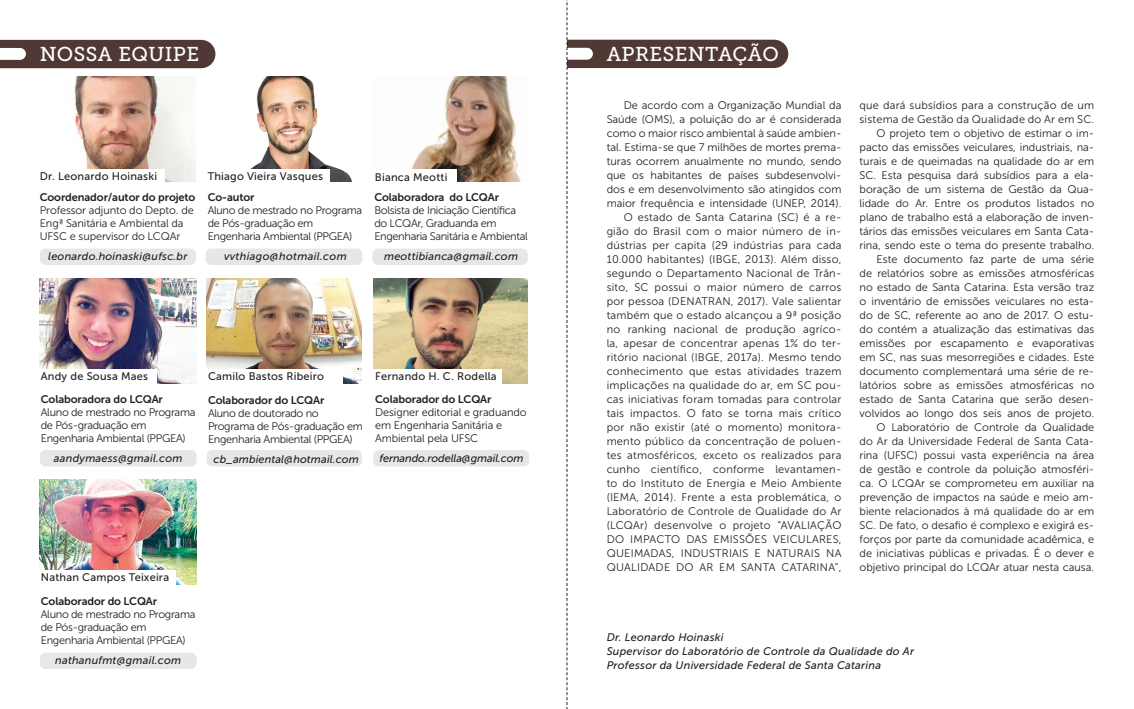
<style>
.page{position:relative;width:1134px;height:709px;background:#fff}
.page>*{position:absolute;margin:0;border:0;box-sizing:border-box;transform-origin:0 0}
.t1{font:20px "Museo Slab 500";letter-spacing:.025em;color:#fff}
.t2{font:11px/14px "Museo Sans 300";color:#231f20;text-align:justify}
.t3{font:11px/13px "Museo Sans 300";letter-spacing:-.03em;color:#231f20}
.t4{font:italic 11px "Museo Sans 500";letter-spacing:.02em;color:#231f20}
.t5{font:11px "Museo Sans 500";letter-spacing:.02em;color:#231f20}
.t6{font:11px "Museo Sans 700";letter-spacing:-.01em;color:#231f20}
.t7{font:11px/14px "Museo Sans 300";letter-spacing:.02em;color:#231f20}
.t8{font:italic 11px "Museo Sans 500";letter-spacing:-.01em;color:#231f20}
.s1{font-family:"Museo Sans 700"}
</style>
<div class="page">
<div style="left:373px;top:450px;width:156px;height:16px;background:#e6e7e9;border-radius:6px"></div>
<div style="left:40px;top:248px;width:156px;height:17px;background:#e6e7e9;border-radius:6px"></div>
<div style="left:206px;top:248px;width:156px;height:17px;background:#e6e7e9;border-radius:6px"></div>
<div style="left:40px;top:450px;width:157px;height:16px;background:#e6e7e9;border-radius:6px"></div>
<div style="left:40px;top:652px;width:157px;height:17px;background:#e6e7e9;border-radius:6px"></div>
<div style="left:372px;top:248px;width:156px;height:17px;background:#e6e7e9;border-radius:6px"></div>
<div style="left:207px;top:450px;width:155px;height:16px;background:#e6e7e9;border-radius:6px"></div>
<div style="left:0;top:40px;width:215px;height:28px;background:#503935"></div>
<img style="left:250px;top:76px;width:102px;height:106px">
<img style="left:40px;top:278px;width:157px;height:105px">
<img style="left:40px;top:479px;width:157px;height:106px">
<img style="left:411px;top:76px;width:110px;height:106px">
<img style="left:207px;top:278px;width:155px;height:105px">
<img style="left:74px;top:76px;width:122px;height:106px">
<img style="left:373px;top:278px;width:155px;height:105px">
<div style="left:39px;top:169px;width:126px;height:17px;background:#fff"></div>
<div style="left:368px;top:169px;width:88px;height:17px;background:#fff"></div>
<div style="left:203px;top:369px;width:140px;height:16px;background:#fff"></div>
<div style="left:204px;top:169px;width:126px;height:17px;background:#fff"></div>
<div style="left:39px;top:369px;width:117px;height:17px;background:#fff"></div>
<div style="left:39px;top:570px;width:136px;height:17px;background:#fff"></div>
<div style="left:372px;top:369px;width:130px;height:16px;background:#fff"></div>
<svg style="left:566px;top:0;width:222px;height:709px"></svg>
<p class="t1" style="left:40px;top:43px;width:161px">NOSSA EQUIPE</p>
<p class="t5" style="left:208px;top:171px;width:117px">Thiago Vieira Vasques</p>
<p class="t5" style="left:40px;top:171px;width:119px">Dr. Leonardo Hoinaski</p>
<p class="t5" style="left:375px;top:171px;width:74px">Bianca Meotti</p>
<p class="t2" style="left:40px;top:191px;width:157px;line-height:13px;text-align:left"><span class="s1">Coordenador/autor do projeto<br></span>Professor adjunto do Depto. de<br>Engª Sanitária e Ambiental da<br>UFSC e supervisor do LCQAr</p>
<p class="t4" style="left:48px;top:250px;width:141px">leonardo.hoinaski@ufsc.br</p>
<p class="t6" style="left:208px;top:191px;width:48px">Co-autor</p>
<p class="t3" style="left:208px;top:204px;width:156px">Aluno de mestrado no Programa de Pós-graduação em<br>Engenharia Ambiental (PPGEA)</p>
<p class="t4" style="left:224px;top:250px;width:124px">vvthiago@hotmail.com</p>
<p class="t6" style="left:374px;top:191px;width:126px">Colaboradora do LCQAr</p>
<p class="t3" style="left:374px;top:203px;width:155px">Bolsista de Iniciação Científica do LCQAr, Graduanda em<br>Engenharia Sanitária e Ambiental</p>
<p class="t4" style="left:384px;top:250px;width:135px">meottibianca@gmail.com</p>
<p class="t5" style="left:41px;top:370px;width:109px">Andy de Sousa Maes</p>
<p class="t6" style="left:41px;top:393px;width:124px">Colaboradora do LCQAr</p>
<p class="t3" style="left:41px;top:406px;width:156px">Aluno de mestrado no Programa de Pós-graduação em<br>Engenharia Ambiental (PPGEA)</p>
<p class="t4" style="left:54px;top:452px;width:130px">aandymaess@gmail.com</p>
<p class="t5" style="left:208px;top:370px;width:118px">Camilo Bastos Ribeiro</p>
<p class="t5" style="left:375px;top:370px;width:123px">Fernando H. C. Rodella</p>
<p class="t6" style="left:208px;top:393px;width:118px">Colaborador do LCQAr</p>
<p class="t3" style="left:208px;top:406px;width:156px">Aluno de doutorado no<br>Programa de Pós-graduação em<br>Engenharia Ambiental (PPGEA)</p>
<p class="t4" style="left:214px;top:453px;width:147px">cb_ambiental@hotmail.com</p>
<p class="t6" style="left:375px;top:393px;width:118px">Colaborador do LCQAr</p>
<p class="t2" style="left:375px;top:406px;width:153px;line-height:13px;text-align:left">Designer editorial e graduando em Engenharia Sanitária e<br>Ambiental pela UFSC</p>
<p class="t8" style="left:379px;top:452px;width:145px">fernando.rodella@gmail.com</p>
<p class="t5" style="left:41px;top:571px;width:130px">Nathan Campos Teixeira</p>
<p class="t6" style="left:41px;top:594px;width:118px">Colaborador do LCQAr</p>
<p class="t3" style="left:41px;top:607px;width:156px">Aluno de mestrado no Programa de Pós-graduação em<br>Engenharia Ambiental (PPGEA)</p>
<p class="t4" style="left:55px;top:654px;width:127px">nathanufmt@gmail.com</p>
<p class="t1" style="left:607px;top:43px;width:174px">APRESENTAÇÃO</p>
<p class="t2" style="left:607px;top:98px;width:236px;text-indent:17px">De acordo com a Organização Mundial da Saúde (OMS), a poluição do ar é considerada como o maior risco ambiental à saúde ambien&shy;tal. Estima-se que 7 milhões de mortes prema&shy;turas ocorrem anualmente no mundo, sendo que os habitantes de países subdesenvolvi&shy;dos e em desenvolvimento são atingidos com maior frequência e intensidade (UNEP, 2014).</p>
<p class="t2" style="left:607px;top:210px;width:236px;text-indent:17px">O estado de Santa Catarina (SC) é a re&shy;gião do Brasil com o maior número de in&shy;dústrias per capita (29 indústrias para cada 10.000 habitantes) (IBGE, 2013). Além disso, segundo o Departamento Nacional de Trân&shy;sito, SC possui o maior número de carros por pessoa (DENATRAN, 2017). Vale salientar também que o estado alcançou a 9ª posição no ranking nacional de produção agríco&shy;la, apesar de concentrar apenas 1% do ter&shy;ritório nacional (IBGE, 2017a). Mesmo tendo conhecimento que estas atividades trazem implicações na qualidade do ar, em SC pou&shy;cas iniciativas foram tomadas para controlar tais impactos. O fato se torna mais crítico por não existir (até o momento) monitora&shy;mento público da concentração de poluen&shy;tes atmosféricos, exceto os realizados para cunho científico, conforme levantamen&shy;to do Instituto de Energia e Meio Ambiente (IEMA, 2014). Frente a esta problemática, o Laboratório de Controle de Qualidade do Ar (LCQAr) desenvolve o projeto “AVALIAÇÃO DO IMPACTO DAS EMISSÕES VEICULARES, QUEIMADAS, INDUSTRIAIS E NATURAIS NA QUALIDADE DO AR EM SANTA CATARINA”,</p>
<p class="t7" style="left:859px;top:98px;width:236px">que dará subsídios para a construção de um sistema de Gestão da Qualidade do Ar em SC.</p>
<p class="t2" style="left:859px;top:126px;width:236px;text-indent:17px">O projeto tem o objetivo de estimar o im&shy;pacto das emissões veiculares, industriais, na&shy;turais e de queimadas na qualidade do ar em SC. Esta pesquisa dará subsídios para a ela&shy;boração de um sistema de Gestão da Qua&shy;lidade do Ar. Entre os produtos listados no plano de trabalho está a elaboração de inven&shy;tários das emissões veiculares em Santa Cata&shy;rina, sendo este o tema do presente trabalho.</p>
<p class="t2" style="left:859px;top:252px;width:236px;text-align:left;text-indent:17px">Este documento faz parte de uma série de relatórios sobre as emissões atmosféricas no estado de Santa Catarina. Esta versão traz o inventário de emissões veiculares no esta&shy;do de SC, referente ao ano de 2017. O estu&shy;do contém a atualização das estimativas das emissões por escapamento e evaporativas em SC, nas suas mesorregiões e cidades. Este documento complementará uma série de re&shy;latórios sobre as emissões atmosféricas no estado de Santa Catarina que serão desen&shy;volvidos ao longo dos seis anos de projeto.</p>
<p class="t2" style="left:859px;top:420px;width:236px;text-indent:17px">O Laboratório de Controle da Qualidade do Ar da Universidade Federal de Santa Cata&shy;rina (UFSC) possui vasta experiência na área de gestão e controle da poluição atmosféri&shy;ca. O LCQAr se comprometeu em auxiliar na prevenção de impactos na saúde e meio am&shy;biente relacionados à má qualidade do ar em SC. De fato, o desafio é complexo e exigirá es&shy;forços por parte da comunidade acadêmica, e de iniciativas públicas e privadas. É o dever e objetivo principal do LCQAr atuar nesta causa.</p>
<p class="t4" style="left:607px;top:630px;width:118px">Dr. Leonardo Hoinaski</p>
<p class="t4" style="left:607px;top:644px;width:309px">Supervisor do Laboratório de Controle da Qualidade do Ar</p>
<p class="t4" style="left:607px;top:658px;width:276px">Professor da Universidade Federal de Santa Catarina</p>
</div>
